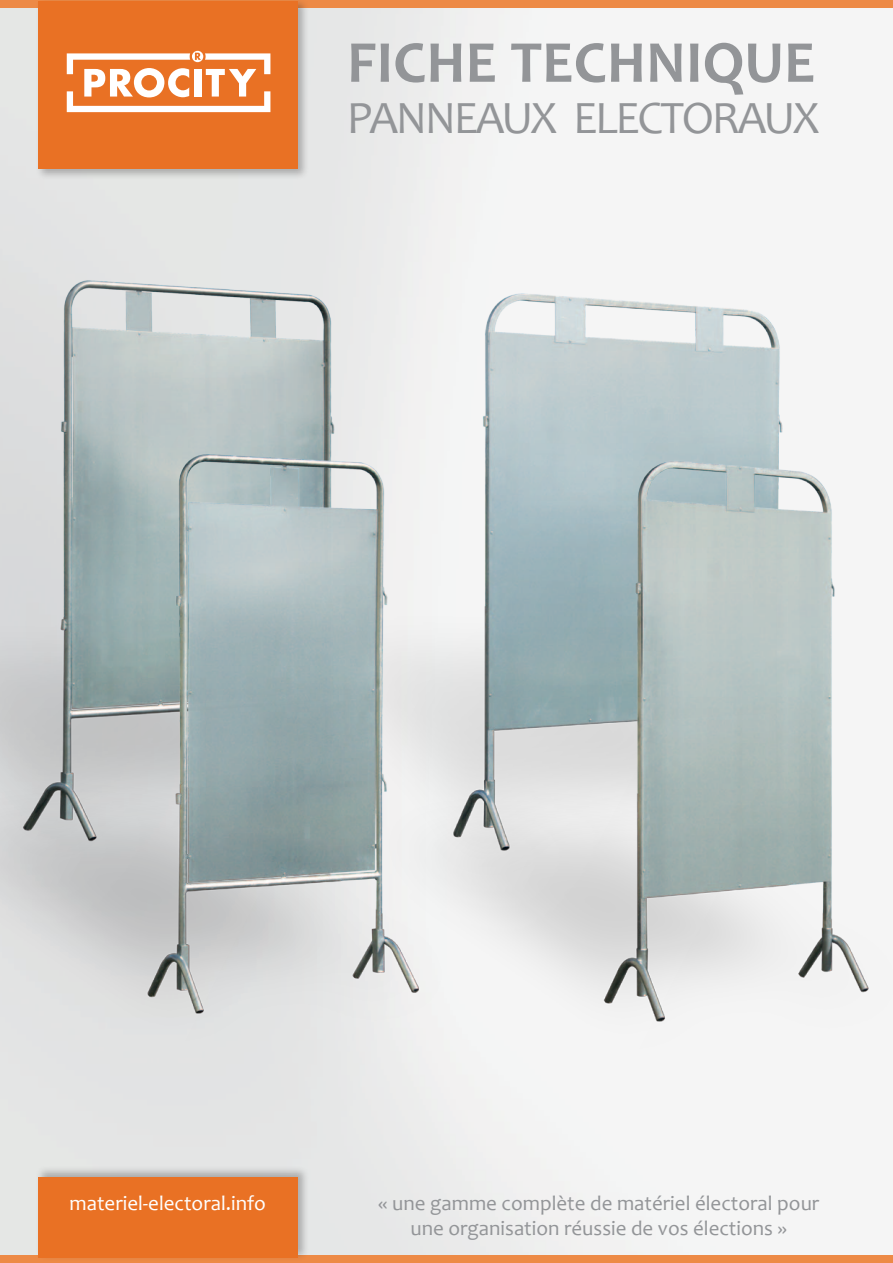
<style>
.page{position:relative;width:893px;height:1263px;background:#fff}
.page>*{position:absolute;margin:0;border:0;box-sizing:border-box;transform-origin:0 0}
.t1{font:700 60px "Candara";color:#939598}
.t2{font:46.5px "Candara";letter-spacing:-.05em;color:#939598}
.t3{font:21px/25.2px "Candara";color:#939598;text-align:center}
.t4{font:21px "Candara";color:#fff}
</style>
<div class="page">
<img style="left:0;top:7px;width:893px;height:1249px">
<div style="left:0;top:0;width:893px;height:7px;background:#ed8a46"></div>
<div style="left:0;top:1256px;width:893px;height:7px;background:#ed8a46"></div>
<div style="left:35px;top:1165px;width:274px;height:96px;background:#231f20;opacity:.3"></div>
<div style="left:38px;top:1177px;width:260px;height:81px;background:#e97124"></div>
<div style="left:35px;top:0;width:274px;height:180px;background:#231f20;opacity:.3"></div>
<div style="left:38px;top:1px;width:260px;height:167px;background:#e97124"></div>
<svg style="left:67px;top:51px;width:203px;height:61px"></svg>
<img style="left:243px;top:272px;width:580px;height:185px">
<img style="left:294px;top:457px;width:599px;height:609px">
<img style="left:0;top:276px;width:389px;height:173px">
<img style="left:0;top:449px;width:443px;height:609px">
<h1 class="t1" style="left:347px;top:25px;width:470px">FICHE TECHNIQUE</h1>
<h2 class="t2" style="left:347px;top:88px;width:473px">PANNEAUX ELECTORAUX</h2>
<p class="t4" style="left:70px;top:1190px;width:198px">materiel-electoral.info</p>
<p class="t3" style="left:378px;top:1190px;width:443px">« une gamme complète de matériel électoral pour une organisation réussie de vos élections »</p>
</div>
